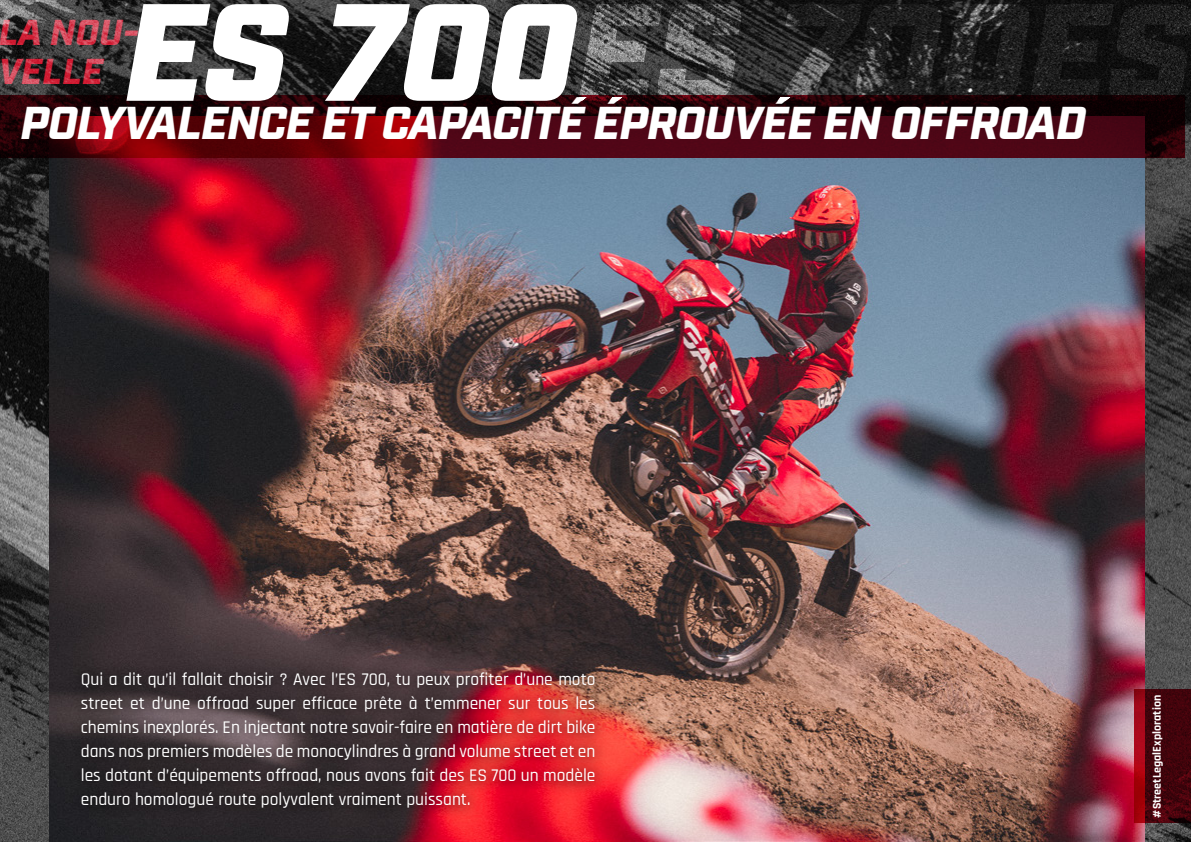
<style>
.page{position:relative;width:1191px;height:842px;background:#fff}
.page>*{position:absolute;margin:0;border:0;box-sizing:border-box;transform-origin:0 0}
.t1{font:italic 900 138.1px "Industry";letter-spacing:-.01em;color:#fff}
.t2{font:italic 900 46px "Industry";letter-spacing:-.02em;color:#fff}
.t3{font:italic 900 36px/39px "Industry";letter-spacing:.01em;color:#cb0d25}
.t4{font:500 18px/24px "Rajdhani";color:#fff;text-align:justify}
.t5{font:700 12px "Rajdhani";color:#fff}
</style>
<div class="page">
<img style="left:0;top:0;width:1191px;height:842px">
<img style="left:50px;top:157px;width:1094px;height:685px">
<svg style="left:1134px;top:690px;width:57px;height:133px;background:#54040c"></svg>
<svg style="left:0;top:95px;width:1185px;height:62px;background:#41030b"></svg>
<svg style="left:69px;top:661px;width:538px;height:159px;background:#632b31"></svg>
<h1 class="t1" style="left:125px;top:-30px;width:1068px">ES 700ES 700ES</h1>
<h3 class="t3" style="left:-2px;top:15px;width:142px">LA NOU-<br>VELLE</h3>
<h2 class="t2" style="left:21px;top:96px;width:1067px">POLYVALENCE ET CAPACITÉ ÉPROUVÉE EN OFFROAD</h2>
<p class="t4" style="left:81px;top:668px;width:516px">Qui a dit qu’il fallait choisir ? Avec l’ES 700, tu peux profiter d’une moto street et d’une offroad super efficace prête à t’emmener sur tous les chemins inexplorés. En injectant notre savoir-faire en matière de dirt bike dans nos premiers modèles de monocylindres à grand volume street et en les dotant d’équipements offroad, nous avons fait des ES 700 un modèle enduro homologué route polyvalent vraiment puissant.</p>
<p class="t5" style="left:1149px;top:817px;width:124px;rotate:-90deg">#StreetLegalExploration</p>
</div>
